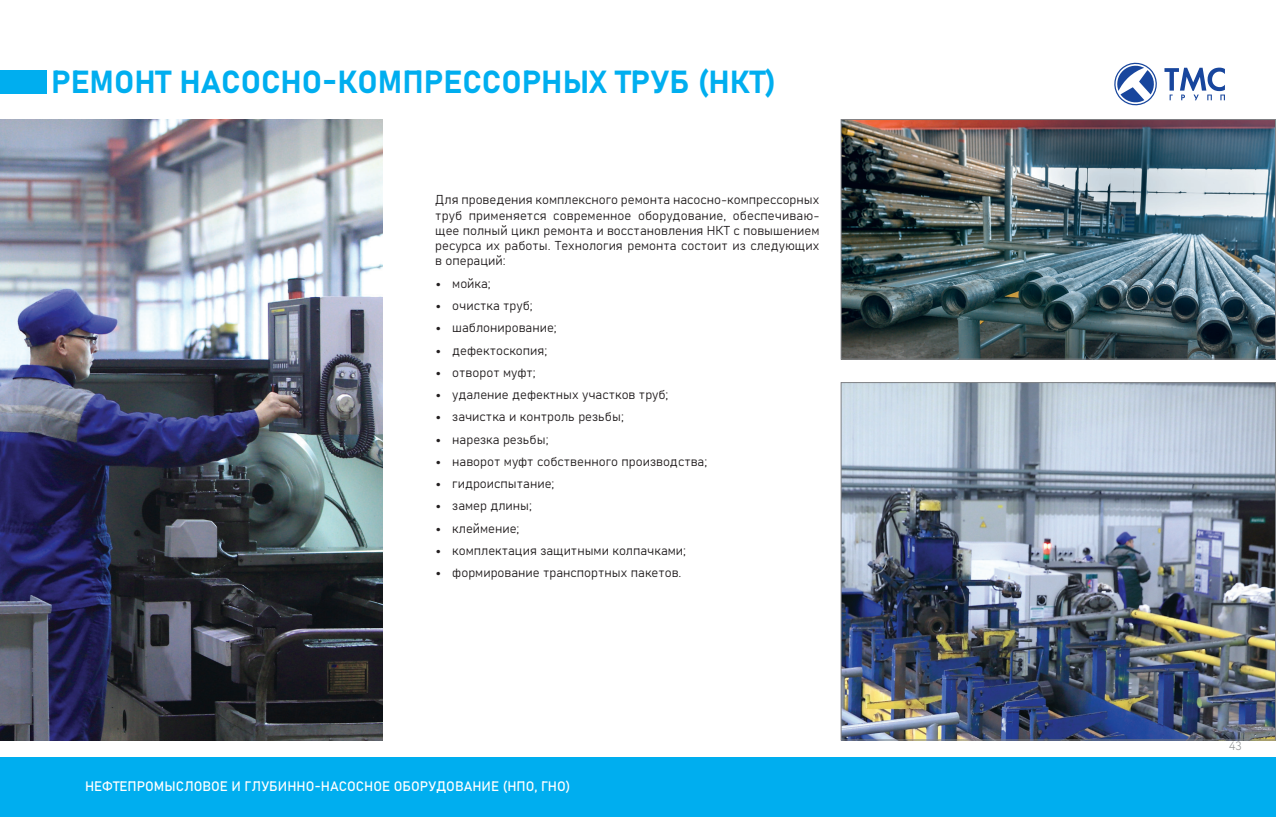
<style>
.page{position:relative;width:1276px;height:817px;background:#fff}
.page>*{position:absolute;margin:0;border:0;box-sizing:border-box;transform-origin:0 0}
._2_Заг_Насос_Обр{font:31.5px "Bahnschrift";color:#00aeef}
.t1{font:13.5px "Bahnschrift";color:#fff}
.Точка_общ{font:12.75px "Bahnschrift";color:#231f20}
.ТЕКСТ_общ{font:12.75px/15.3px "Bahnschrift";color:#231f20;text-align:justify}
.t2{font:300 12px "Circe";color:#8a8c8f}
</style>
<div class="page">
<div style="left:0;top:757px;width:1276px;height:59px;background:#00aeef"></div>
<div style="left:0;top:70px;width:47px;height:24px;background:#00aeef"></div>
<svg style="left:1114px;top:62px;width:111px;height:44px"></svg>
<img style="left:0;top:119px;width:383px;height:621px">
<img style="left:842px;top:121px;width:431px;height:236px">
<div style="left:840px;top:119px;width:435px;height:240px;border:1px solid #808285"></div>
<img style="left:842px;top:384px;width:432px;height:354px">
<div style="left:840px;top:382px;width:436px;height:358px;border:1px solid #808285"></div>
<p class="_2_Заг_Насос_Обр" style="left:51px;top:58px;width:726px">РЕМОНТ НАСОСНО-КОМПРЕССОРНЫХ ТРУБ (НКТ)</p>
<p class="ТЕКСТ_общ" style="left:435px;top:191px;width:386px">Для проведения комплексного ремонта насосно-компрессорных труб применяется современное оборудование, обеспечиваю&shy;щее полный цикл ремонта и восстановления НКТ с повышением ресурса их работы. Технология ремонта состоит из следующих в операций:</p>
<p class="Точка_общ" style="left:452px;top:273px;width:40px">мойка;</p>
<p class="Точка_общ" style="left:452px;top:296px;width:82px">очистка труб;</p>
<p class="Точка_общ" style="left:452px;top:318px;width:106px">шаблонирование;</p>
<p class="Точка_общ" style="left:452px;top:340px;width:96px">дефектоскопия;</p>
<p class="Точка_общ" style="left:452px;top:362px;width:85px">отворот муфт;</p>
<p class="Точка_общ" style="left:452px;top:385px;width:218px">удаление дефектных участков труб;</p>
<p class="Точка_общ" style="left:452px;top:407px;width:173px">зачистка и контроль резьбы;</p>
<p class="Точка_общ" style="left:452px;top:429px;width:98px">нарезка резьбы;</p>
<p class="Точка_общ" style="left:452px;top:451px;width:256px">наворот муфт собственного производства;</p>
<p class="Точка_общ" style="left:452px;top:474px;width:104px">гидроиспытание;</p>
<p class="Точка_общ" style="left:452px;top:496px;width:81px">замер длины;</p>
<p class="Точка_общ" style="left:452px;top:518px;width:69px">клеймение;</p>
<p class="Точка_общ" style="left:452px;top:540px;width:235px">комплектация защитными колпачками;</p>
<p class="Точка_общ" style="left:452px;top:563px;width:231px">формирование транспортных пакетов.</p>
<p class="t1" style="left:85px;top:775px;width:487px">НЕФТЕПРОМЫСЛОВОЕ И ГЛУБИННО-НАСОСНОЕ ОБОРУДОВАНИЕ (НПО, ГНО)</p>
<p class="t2" style="left:1229px;top:737px;width:14px">43</p>
</div>
